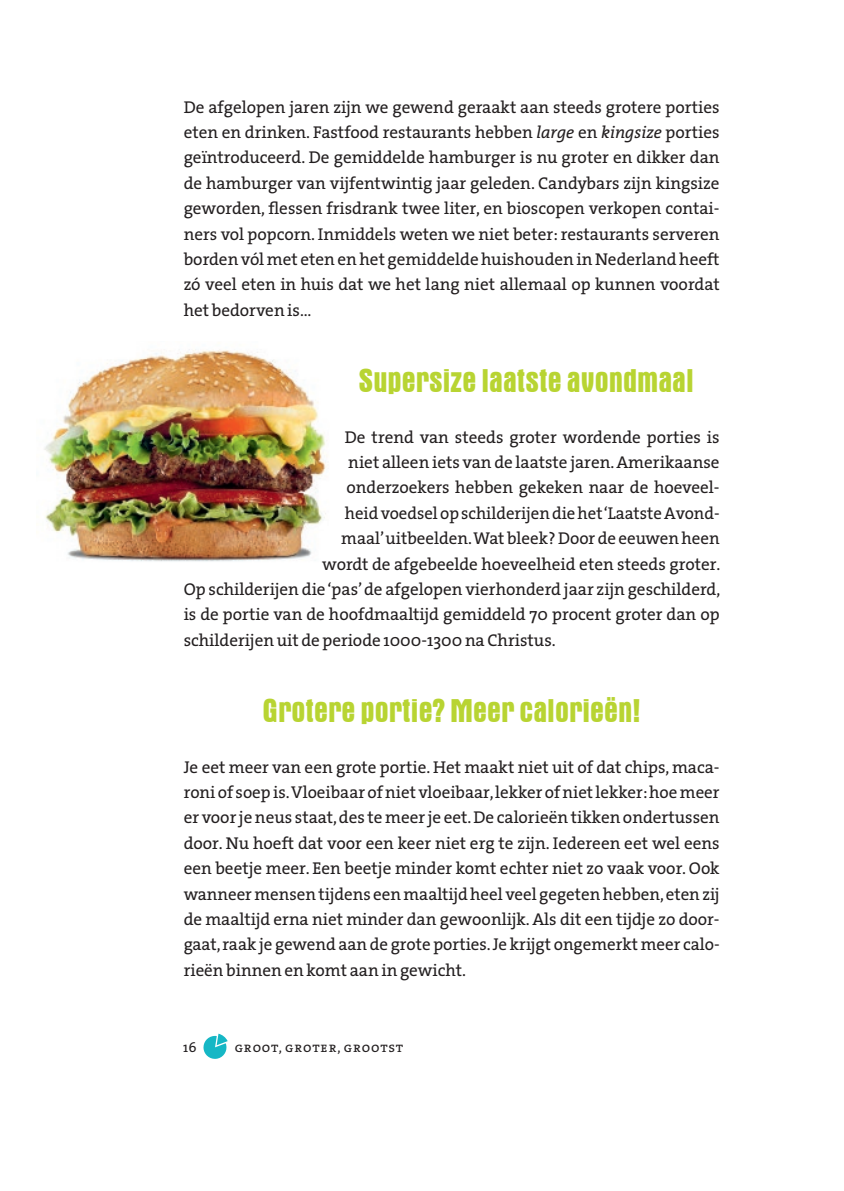
<style>
.page{position:relative;width:844px;height:1191px;background:#fff}
.page>*{position:absolute;margin:0;border:0;box-sizing:border-box;transform-origin:0 0}
.t1{font:700 condensed 33.25px "Aurora BT";color:#b8d432}
.t2{font:17.15px/25.4px "The Serif HP5 Plain";color:#231f20;text-align:justify}
.t3{font:14px "The Serif HP5 Plain";letter-spacing:.06em;color:#231f20}
.s1{font-family:"The Serif HP5 Plain IT"}
</style>
<div class="page">
<svg style="left:203px;top:1033px;width:24px;height:26px"></svg>
<img style="left:44px;top:349px;width:283px;height:213px">
<p class="t2" style="left:184px;top:94px;width:537px">De afgelopen jaren zijn we gewend geraakt aan steeds grotere porties eten en drinken. Fastfood restaurants hebben <span class="s1">large</span> en <span class="s1">kingsize</span> porties geïntroduceerd. De gemiddelde hamburger is nu groter en dikker dan de hamburger van vijfentwintig jaar geleden. Candybars zijn kingsize geworden, flessen frisdrank twee liter, en bioscopen verkopen contai&shy;ners vol popcorn. Inmiddels weten we niet beter: restaurants serveren borden vól met eten en het gemiddelde huishouden in Nederland heeft zó veel eten in huis dat we het lang niet allemaal op kunnen voordat het bedorven is...</p>
<h1 class="t1" style="left:358px;top:362px;width:337px">Supersize laatste avondmaal</h1>
<p class="t2" style="left:345px;top:424px;width:376px">De trend van steeds groter wordende porties is</p>
<p class="t2" style="left:348px;top:449px;width:373px">niet alleen iets van de laatste jaren. Amerikaanse</p>
<p class="t2" style="left:346px;top:475px;width:374px">onderzoekers hebben gekeken naar de hoeveel-</p>
<p class="t2" style="left:345px;top:500px;width:376px">heid voedsel op schilderijen die het ‘Laatste Avond-</p>
<p class="t2" style="left:341px;top:526px;width:380px">maal’ uitbeelden. Wat bleek? Door de eeuwen heen</p>
<p class="t2" style="left:322px;top:551px;width:399px">wordt de afgebeelde hoeveelheid eten steeds groter.</p>
<p class="t2" style="left:184px;top:576px;width:538px">Op schilderijen die ‘pas’ de afgelopen vierhonderd jaar zijn geschilderd,</p>
<p class="t2" style="left:184px;top:602px;width:537px">is de portie van de hoofdmaaltijd gemiddeld 70 procent groter dan op</p>
<p class="t2" style="left:184px;top:627px;width:373px">schilderijen uit de periode 1000-1300 na Christus.</p>
<h1 class="t1" style="left:262px;top:691px;width:379px">Grotere portie? Meer calorieën!</h1>
<p class="t2" style="left:184px;top:754px;width:537px">Je eet meer van een grote portie. Het maakt niet uit of dat chips, maca&shy;roni of soep is. Vloeibaar of niet vloeibaar, lekker of niet lekker: hoe meer er voor je neus staat, des te meer je eet. De calorieën tikken ondertussen door. Nu hoeft dat voor een keer niet erg te zijn. Iedereen eet wel eens een beetje meer. Een beetje minder komt echter niet zo vaak voor. Ook wanneer mensen tijdens een maaltijd heel veel gegeten hebben, eten zij de maaltijd erna niet minder dan gewoonlijk. Als dit een tijdje zo door&shy;gaat, raak je gewend aan de grote porties. Je krijgt ongemerkt meer calo&shy;rieën binnen en komt aan in gewicht.</p>
<p class="t3" style="left:183px;top:1038px;width:15px">16</p>
<p class="t3" style="left:234px;top:1038px;width:170px">groot, groter, grootst</p>
</div>
